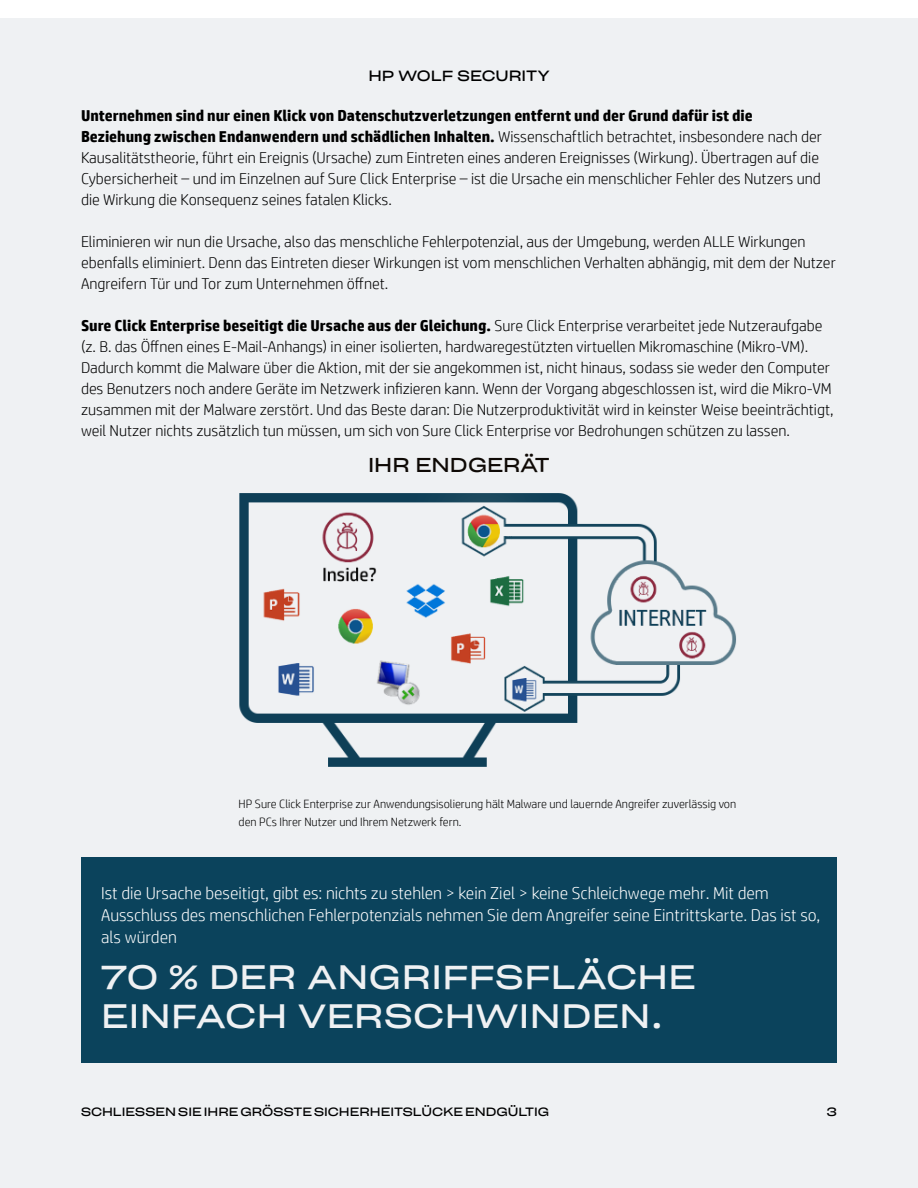
<style>
.page{position:relative;width:918px;height:1188px;background:#fff}
.page>*{position:absolute;margin:0;border:0;box-sizing:border-box;transform-origin:0 0}
.t1{font:33px/39px "Sharp Grotesk Book 25";letter-spacing:.015em;color:#eff1f3}
.t2{font:19.5px "Sharp Grotesk Book 25";color:#0e0905}
.t3{font:300 17.25px/22.5px "HP Simplified";color:#fff}
.t4{font:300 15.75px/21px "HP Simplified";color:#000}
.t5{font:14.55px "Sharp Grotesk Book 25";color:#000}
.t6{font:300 12px/18px "HP Simplified";color:#000}
.t7{font:11.7px "Sharp Grotesk Book 25";color:#000}
.s1{font-weight:700}
</style>
<div class="page">
<div style="left:0;top:18px;width:918px;height:1170px;background:#eff1f3"></div>
<img style="left:239px;top:493px;width:497px;height:274px">
<div style="left:81px;top:857px;width:756px;height:205px;background:#0b435c"></div>
<p class="t5" style="left:368px;top:63px;width:183px">HP WOLF SECURITY</p>
<p class="t4" style="left:81px;top:104px;width:743px"><span class="s1">Unternehmen sind nur einen Klick von Datenschutzverletzungen entfernt und der Grund dafür ist die Beziehung zwischen Endanwendern und schädlichen Inhalten.</span> Wissenschaftlich betrachtet, insbesondere nach der Kausalitätstheorie, führt ein Ereignis (Ursache) zum Eintreten eines anderen Ereignisses (Wirkung). Übertragen auf die Cybersicherheit – und im Einzelnen auf Sure Click Enterprise – ist die Ursache ein menschlicher Fehler des Nutzers und die Wirkung die Konsequenz seines fatalen Klicks.</p>
<p class="t4" style="left:81px;top:230px;width:756px">Eliminieren wir nun die Ursache, also das menschliche Fehlerpotenzial, aus der Umgebung, werden ALLE Wirkungen ebenfalls eliminiert. Denn das Eintreten dieser Wirkungen ist vom menschlichen Verhalten abhängig, mit dem der Nutzer<br>Angreifern Tür und Tor zum Unternehmen öffnet.</p>
<p class="t4" style="left:81px;top:314px;width:754px"><span class="s1">Sure Click Enterprise beseitigt die Ursache aus der Gleichung.</span> Sure Click Enterprise verarbeitet jede Nutzeraufgabe (z. B. das Öffnen eines E-Mail-Anhangs) in einer isolierten, hardwaregestützten virtuellen Mikromaschine (Mikro-VM).<br>Dadurch kommt die Malware über die Aktion, mit der sie angekommen ist, nicht hinaus, sodass sie weder den Computer des Benutzers noch andere Geräte im Netzwerk infizieren kann. Wenn der Vorgang abgeschlossen ist, wird die Mikro-VM zusammen mit der Malware zerstört. Und das Beste daran: Die Nutzerproduktivität wird in keinster Weise beeinträchtigt, weil Nutzer nichts zusätzlich tun müssen, um sich von Sure Click Enterprise vor Bedrohungen schützen zu lassen.</p>
<p class="t2" style="left:368px;top:448px;width:183px">IHR ENDGERÄT</p>
<p class="t6" style="left:239px;top:794px;width:499px">HP Sure Click Enterprise zur Anwendungsisolierung hält Malware und lauernde Angreifer zuverlässig von den PCs Ihrer Nutzer und Ihrem Netzwerk fern.</p>
<p class="t3" style="left:101px;top:881px;width:721px">Ist die Ursache beseitigt, gibt es: nichts zu stehlen &gt; kein Ziel &gt; keine Schleichwege mehr. Mit dem<br>Ausschluss des menschlichen Fehlerpotenzials nehmen Sie dem Angreifer seine Eintrittskarte. Das ist so, als würden</p>
<h1 class="t1" style="left:101px;top:955px;width:596px">70 % DER ANGRIFFSFLÄCHE<br>EINFACH VERSCHWINDEN.</h1>
<p class="t7" style="left:81px;top:1102px;width:470px">SCHLIESSEN SIE IHRE GRÖSSTE SICHERHEITSLÜCKE ENDGÜLTIG</p>
<p class="t7" style="left:827px;top:1102px;width:12px">3</p>
</div>
